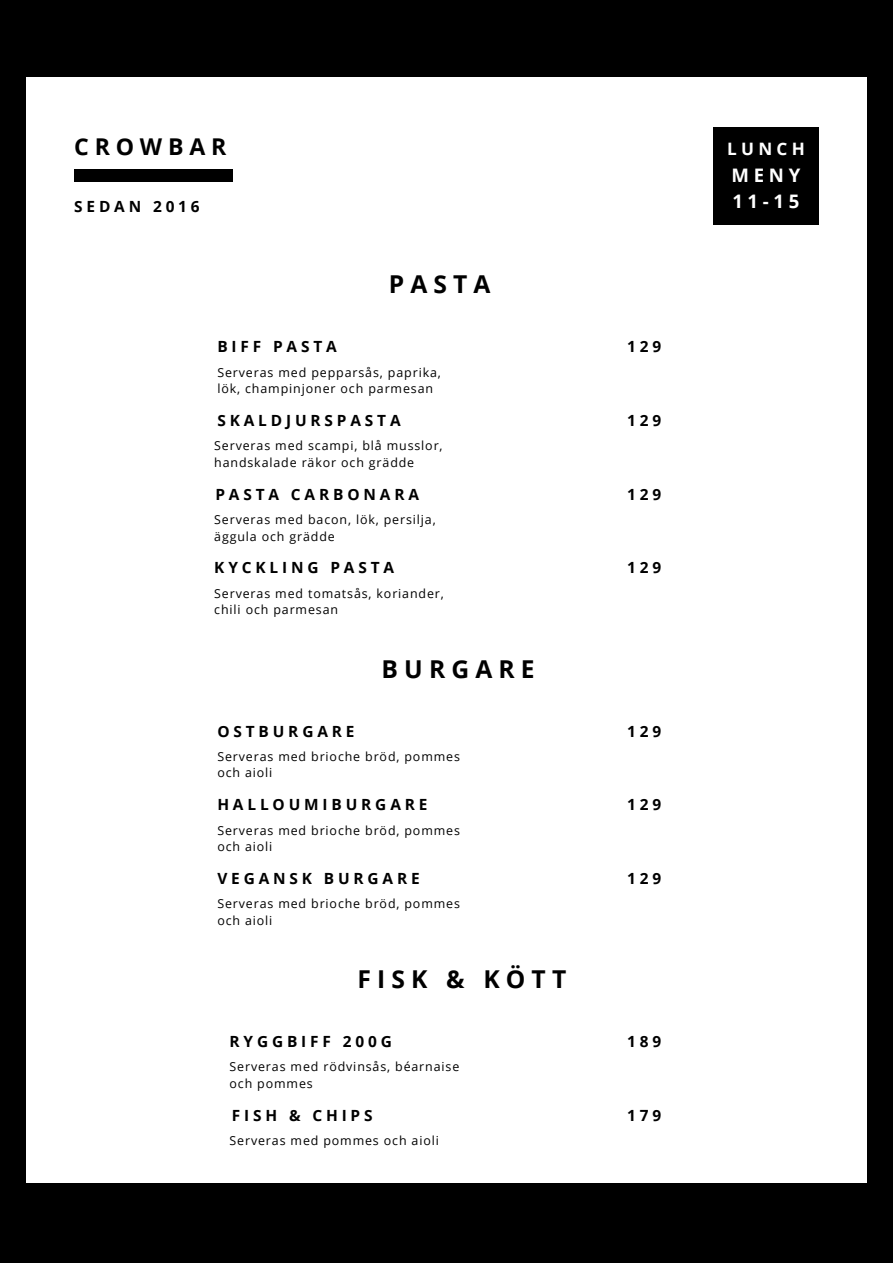
<style>
.page{position:relative;width:893px;height:1264px;background:#fff}
.page>*{position:absolute;margin:0;border:0;box-sizing:border-box;transform-origin:0 0}
.t1{font:700 24.6px "Open Sans";letter-spacing:.25em;color:#000}
.t2{font:700 23.1px "Open Sans";letter-spacing:.25em;color:#000}
.t3{font:700 18.6px/25.8px "Open Sans";letter-spacing:.25em;color:#fff}
.t4{font:700 17.1px "Open Sans";letter-spacing:.25em;color:#fff}
.t5{font:700 15.45px "Open Sans";letter-spacing:.25em;color:#000}
.t6{font:12.45px/16.5px "Open Sans";letter-spacing:.07em;color:#000}
</style>
<div class="page">
<div style="left:0;top:0;width:892px;height:1262px;background:#000"></div>
<div style="left:26px;top:77px;width:840px;height:1105px;background:#fff"></div>
<div style="left:713px;top:127px;width:105px;height:98px;background:#000"></div>
<div style="left:74px;top:170px;width:159px;height:12px;background:#000"></div>
<h2 class="t2" style="left:74px;top:130px;width:154px">CROWBAR</h2>
<p class="t5" style="left:74px;top:195px;width:127px">SEDAN 2016</p>
<h1 class="t1" style="left:388px;top:267px;width:103px">PASTA</h1>
<p class="t5" style="left:217px;top:336px;width:121px">BIFF PASTA</p>
<p class="t6" style="left:217px;top:363px;width:225px">Serveras med pepparsås, paprika, lök, champinjoner och parmesan</p>
<p class="t5" style="left:217px;top:409px;width:185px">SKALDJURSPASTA</p>
<p class="t6" style="left:214px;top:437px;width:230px">Serveras med scampi, blå musslor, handskalade räkor och grädde</p>
<p class="t5" style="left:215px;top:483px;width:205px">PASTA CARBONARA</p>
<p class="t6" style="left:214px;top:511px;width:223px">Serveras med bacon, lök, persilja, äggula och grädde</p>
<p class="t5" style="left:214px;top:557px;width:181px">KYCKLING PASTA</p>
<p class="t6" style="left:214px;top:584px;width:231px">Serveras med tomatsås, koriander, chili och parmesan</p>
<p class="t5" style="left:217px;top:720px;width:139px">OSTBURGARE</p>
<h1 class="t1" style="left:381px;top:651px;width:155px">BURGARE</h1>
<p class="t6" style="left:217px;top:747px;width:244px">Serveras med brioche bröd, pommes och aioli</p>
<p class="t5" style="left:217px;top:793px;width:212px">HALLOUMIBURGARE</p>
<p class="t6" style="left:217px;top:821px;width:244px">Serveras med brioche bröd, pommes och aioli</p>
<p class="t5" style="left:217px;top:867px;width:204px">VEGANSK BURGARE</p>
<p class="t6" style="left:217px;top:895px;width:244px">Serveras med brioche bröd, pommes och aioli</p>
<h1 class="t1" style="left:357px;top:961px;width:210px">FISK &amp; KÖTT</h1>
<p class="t5" style="left:229px;top:1030px;width:164px">RYGGBIFF 200G</p>
<p class="t6" style="left:229px;top:1058px;width:231px">Serveras med rödvinsås, béarnaise och pommes</p>
<p class="t5" style="left:232px;top:1104px;width:142px">FISH &amp; CHIPS</p>
<p class="t6" style="left:229px;top:1131px;width:211px">Serveras med pommes och aioli</p>
<p class="t5" style="left:627px;top:336px;width:36px">129</p>
<p class="t5" style="left:627px;top:409px;width:36px">129</p>
<p class="t5" style="left:627px;top:483px;width:36px">129</p>
<p class="t5" style="left:627px;top:557px;width:36px">129</p>
<p class="t5" style="left:627px;top:720px;width:36px">129</p>
<p class="t5" style="left:627px;top:793px;width:36px">129</p>
<p class="t5" style="left:627px;top:867px;width:36px">129</p>
<p class="t5" style="left:627px;top:1030px;width:36px">189</p>
<p class="t5" style="left:627px;top:1103px;width:36px">179</p>
<h3 class="t4" style="left:727px;top:137px;width:79px">LUNCH</h3>
<h3 class="t3" style="left:731px;top:162px;width:70px">MENY<br>11-15</h3>
</div>
